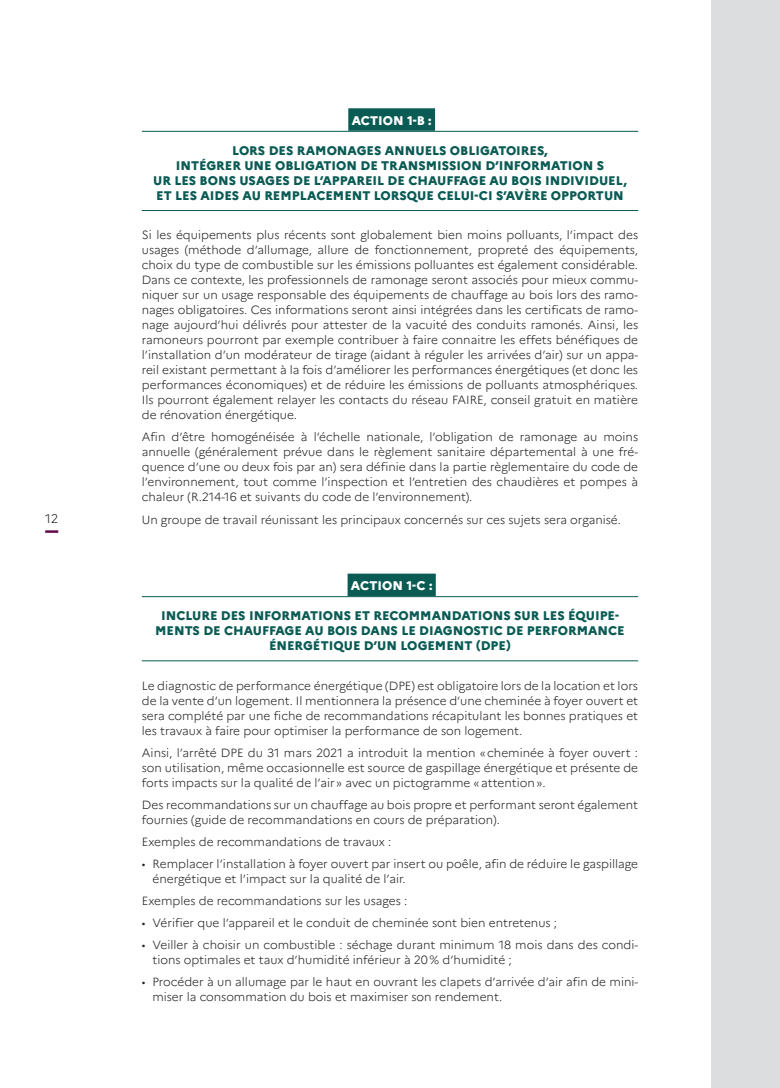
<style>
.page{position:relative;width:780px;height:1088px;background:#fff}
.page>*{position:absolute;margin:0;border:0;box-sizing:border-box;transform-origin:0 0}
.t1{font:800 12.5px/15px "Marianne";color:#0a5b54;text-align:center}
.t2{font:800 12.5px "Marianne";color:#fff}
.t3{font:300 12.5px "Marianne";color:#231f20}
.t4{font:300 11.88px/15px "Marianne";color:#231f20;text-align:justify}
</style>
<div class="page">
<div style="left:711px;top:0;width:69px;height:1088px;background:#dcdddf"></div>
<svg style="left:45px;top:530px;width:13px;height:3px"></svg>
<hr style="left:142px;top:131px;width:496px;height:1px;background:#0a5b54">
<div style="left:348px;top:108px;width:87px;height:23px;background:#0a5b54"></div>
<hr style="left:142px;top:210px;width:496px;height:1px;background:#0a5b54">
<hr style="left:142px;top:596px;width:496px;height:1px;background:#0a5b54">
<div style="left:347px;top:574px;width:89px;height:22px;background:#0a5b54"></div>
<hr style="left:142px;top:660px;width:496px;height:1px;background:#0a5b54">
<p class="t3" style="left:45px;top:511px;width:15px">12</p>
<p class="t2" style="left:351px;top:112px;width:81px">ACTION 1-B :</p>
<p class="t1" style="left:153px;top:143px;width:475px">LORS DES RAMONAGES ANNUELS OBLIGATOIRES,<br>INTÉGRER UNE OBLIGATION DE TRANSMISSION D’INFORMATION S<br>UR LES BONS USAGES DE L’APPAREIL DE CHAUFFAGE AU BOIS INDIVIDUEL, ET LES AIDES AU REMPLACEMENT LORSQUE CELUI-CI S’AVÈRE OPPORTUN</p>
<p class="t4" style="left:142px;top:228px;width:498px">Si les équipements plus récents sont globalement bien moins polluants, l’impact des usages (méthode d’allumage, allure de fonctionnement, propreté des équipements, choix du type de combustible sur les émissions polluantes est également considérable.<br>Dans ce contexte, les professionnels de ramonage seront associés pour mieux commu&shy;niquer sur un usage responsable des équipements de chauffage au bois lors des ramo&shy;nages obligatoires. Ces informations seront ainsi intégrées dans les certificats de ramo&shy;nage aujourd’hui délivrés pour attester de la vacuité des conduits ramonés. Ainsi, les ramoneurs pourront par exemple contribuer à faire connaitre les effets bénéfiques de l’installation d’un modérateur de tirage (aidant à réguler les arrivées d’air) sur un appa&shy;reil existant permettant à la fois d’améliorer les performances énergétiques (et donc les performances économiques) et de réduire les émissions de polluants atmosphériques.<br>Ils pourront également relayer les contacts du réseau FAIRE, conseil gratuit en matière de rénovation énergétique.</p>
<p class="t4" style="left:142px;top:430px;width:498px">Afin d’être homogénéisée à l’échelle nationale, l’obligation de ramonage au moins annuelle (généralement prévue dans le règlement sanitaire départemental à une fré&shy;quence d’une ou deux fois par an) sera définie dans la partie règlementaire du code de l’environnement, tout comme l’inspection et l’entretien des chaudières et pompes à chaleur (R.214-16 et suivants du code de l’environnement).</p>
<p class="t4" style="left:142px;top:512px;width:480px">Un groupe de travail réunissant les principaux concernés sur ces sujets sera organisé.</p>
<p class="t2" style="left:351px;top:578px;width:83px">ACTION 1-C :</p>
<p class="t1" style="left:155px;top:608px;width:471px">INCLURE DES INFORMATIONS ET RECOMMANDATIONS SUR LES ÉQUIPE-<br>MENTS DE CHAUFFAGE AU BOIS DANS LE DIAGNOSTIC DE PERFORMANCE<br>ÉNERGÉTIQUE D’UN LOGEMENT (DPE)</p>
<p class="t4" style="left:142px;top:678px;width:498px">Le diagnostic de performance énergétique (DPE) est obligatoire lors de la location et lors de la vente d’un logement. Il mentionnera la présence d’une cheminée à foyer ouvert et sera complété par une fiche de recommandations récapitulant les bonnes pratiques et les travaux à faire pour optimiser la performance de son logement.</p>
<p class="t4" style="left:142px;top:745px;width:498px">Ainsi, l’arrêté DPE du 31 mars 2021 a introduit la mention «cheminée à foyer ouvert : son utilisation, même occasionnelle est source de gaspillage énergétique et présente de forts impacts sur la qualité de l’air» avec un pictogramme «attention».</p>
<p class="t4" style="left:142px;top:797px;width:498px">Des recommandations sur un chauffage au bois propre et performant seront également fournies (guide de recommandations en cours de préparation).</p>
<p class="t4" style="left:142px;top:834px;width:251px">Exemples de recommandations de travaux :</p>
<p class="t4" style="left:152px;top:856px;width:487px;text-indent:-11px">• Remplacer l’installation à foyer ouvert par insert ou poêle, afin de réduire le gaspillage énergétique et l’impact sur la qualité de l’air.</p>
<p class="t4" style="left:142px;top:893px;width:267px">Exemples de recommandations sur les usages :</p>
<p class="t4" style="left:142px;top:915px;width:417px">• Vérifier que l’appareil et le conduit de cheminée sont bien entretenus ;</p>
<p class="t4" style="left:152px;top:937px;width:487px;text-indent:-11px">• Veiller à choisir un combustible : séchage durant minimum 18 mois dans des condi&shy;tions optimales et taux d’humidité inférieur à 20% d’humidité ;</p>
<p class="t4" style="left:152px;top:975px;width:487px;text-indent:-11px">• Procéder à un allumage par le haut en ouvrant les clapets d’arrivée d’air afin de mini&shy;miser la consommation du bois et maximiser son rendement.</p>
</div>
